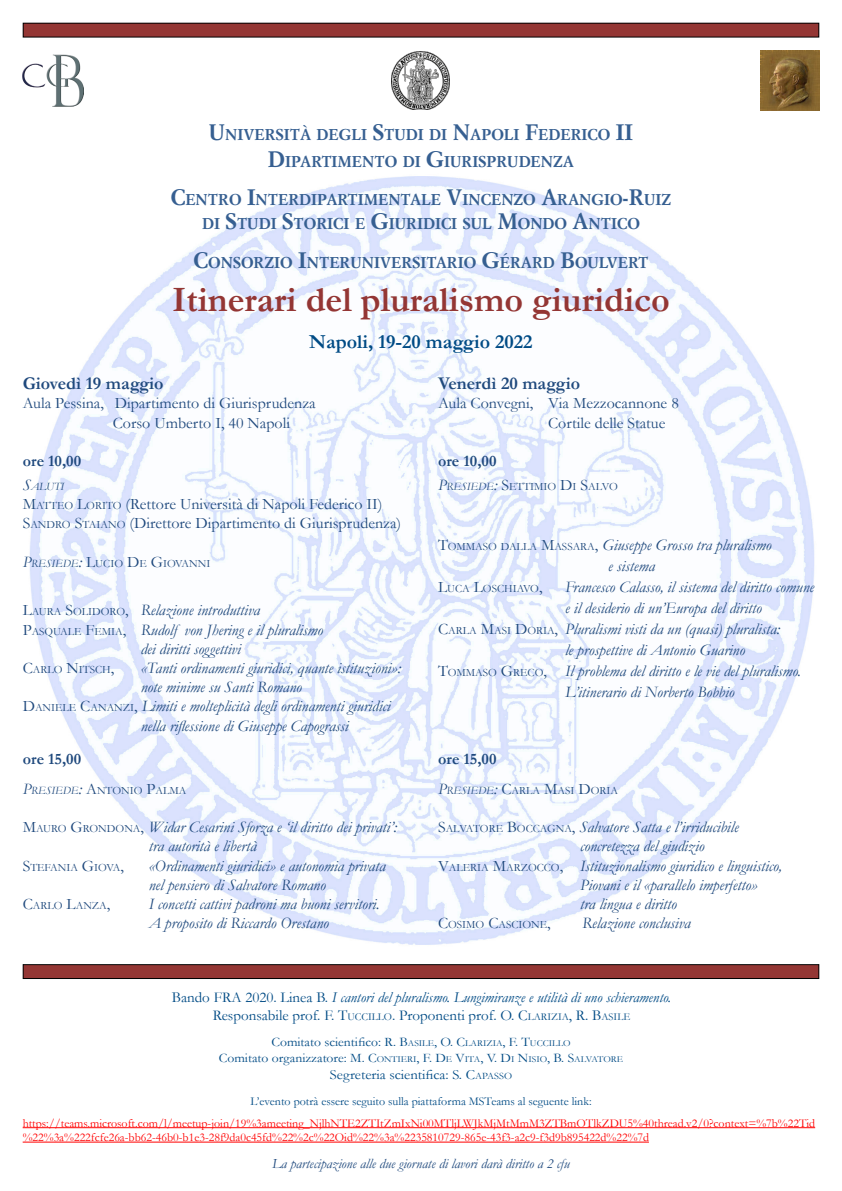
<style>
.page{position:relative;width:842px;height:1191px;background:#fff}
.page>*{position:absolute;margin:0;border:0;box-sizing:border-box;transform-origin:0 0}
.t1{font:700 36px "Garamond";color:#943634}
.t2{font:700 20px "Garamond";color:#004b85}
.t3{font:700 18px "Garamond";color:#1f497d}
.t4{font:italic 16px/19.2px "Garamond";color:#1f497d}
.t5{font:16px/19.2px "Garamond";color:#1f497d}
.t6{font:700 16px "Garamond";color:#1f497d}
.t7{font:700 15.4px/26.4px "Simoncini Garamond";color:#365f91;text-align:center}
.t8{font:italic 15px/18px "Garamond";color:#004b85;text-align:center}
.t9{font:italic 14px "Garamond";color:#1f497d}
.t10{font:14px "Garamond";color:#004b85;scale:1.05 1}
.t11{font:13px/15.6px "Garamond";color:#004b85;text-align:center;scale:1.05 1}
.t12{font:12px/14.4px "Garamond";color:#f00}
.t13{font:12px "Garamond";color:#004b85}
.t14{font:11.2px "Garamond";color:#1f497d}
.t15{font:italic 11.2px "Garamond";color:#1f497d}
.s1{font-size:22px}
.s2{font-size:16px}
.s3{font-style:inherit}
.s4{font-size:11.2px}
.s5{font-style:italic;font-size:16px}
.s6{font-style:italic}
.s7{font-style:normal}
.s8{font-style:normal;font-size:11.2px}
.s9{font-style:normal;font-size:10.5px}
.s10{font-size:9.1px}
.s11{font-size:9.8px}
</style>
<div class="page">
<img style="left:30px;top:176px;width:785px;height:769px">
<hr style="left:23px;top:1127px;width:792px;height:1px;background:#f00">
<hr style="left:23px;top:1141px;width:626px;height:1px;background:#f00">
<img style="left:23px;top:54px;width:61px;height:53px">
<img style="left:760px;top:51px;width:59px;height:59px">
<img style="left:391px;top:51px;width:59px;height:59px">
<div style="left:23px;top:23px;width:796px;height:14px;background:#943634"></div>
<div style="left:23px;top:23px;width:796px;height:15px;border:1px solid #000"></div>
<div style="left:23px;top:964px;width:796px;height:14px;background:#943634"></div>
<div style="left:23px;top:964px;width:796px;height:15px;border:1px solid #000"></div>
<p class="t7" style="left:209px;top:122px;width:416px"><span class="s1">U</span>NIVERSITÀ DEGLI <span class="s1">S</span>TUDI DI <span class="s1">N</span>APOLI <span class="s1">F</span>EDERICO <span class="s1">II<br>D</span>IPARTIMENTO DI <span class="s1">G</span>IURISPRUDENZA</p>
<p class="t7" style="left:171px;top:188px;width:502px;line-height:24px"><span class="s1">C</span>ENTRO <span class="s1">I</span>NTERDIPARTIMENTALE <span class="s1">V</span>INCENZO <span class="s1">A</span>RANGIO<span class="s1">-R</span>UIZ<br>DI <span class="s1">S</span>TUDI <span class="s1">S</span>TORICI E <span class="s1">G</span>IURIDICI SUL <span class="s1">M</span>ONDO <span class="s1">A</span>NTICO</p>
<p class="t7" style="left:194px;top:249px;width:456px"><span class="s1">C</span>ONSORZIO <span class="s1">I</span>NTERUNIVERSITARIO <span class="s1">G</span>ÉRARD <span class="s1">B</span>OULVERT</p>
<h1 class="t1" style="left:172px;top:275px;width:499px">Itinerari del pluralismo giuridico</h1>
<p class="t2" style="left:309px;top:328px;width:225px">Napoli, 19-20 maggio 2022</p>
<p class="t3" style="left:23px;top:371px;width:142px">Giovedì 19 maggio</p>
<p class="t5" style="left:113px;top:393px;width:204px;text-indent:-90px">Aula Pessina, Dipartimento di Giurisprudenza<br>Corso Umberto I, 40 Napoli</p>
<p class="t6" style="left:23px;top:450px;width:60px">ore 10,00</p>
<p class="t15" style="left:23px;top:479px;width:43px"><span class="s2">S</span>ALUTI</p>
<p class="t5" style="left:23px;top:494px;width:380px"><span class="s3">M</span><span class="s4">ATTEO</span> <span class="s3">L</span><span class="s4">ORITO</span> (Rettore Università di Napoli Federico II)<br><span class="s3">S</span><span class="s4">ANDRO</span> <span class="s3">S</span><span class="s4">TAIANO</span> (Direttore Dipartimento di Giurisprudenza)</p>
<p class="t14" style="left:23px;top:556px;width:189px"><span class="s5">P</span><span class="s6">RESIEDE</span><span class="s5">:</span> <span class="s2">L</span>UCIO <span class="s2">D</span>E <span class="s2">G</span>IOVANNI</p>
<p class="t4" style="left:23px;top:600px;width:239px"><span class="s7">L</span><span class="s8">AURA</span> <span class="s7">S</span><span class="s8">OLIDORO</span><span class="s7">,</span> Relazione introduttiva</p>
<p class="t4" style="left:23px;top:619px;width:302px"><span class="s7">P</span><span class="s8">ASQUALE</span> <span class="s7">F</span><span class="s8">EMIA</span><span class="s7">,</span> Rudolf von Jhering e il pluralismo</p>
<p class="t4" style="left:141px;top:638px;width:102px">dei diritti soggettivi</p>
<p class="t14" style="left:23px;top:662px;width:93px"><span class="s2">C</span>ARLO <span class="s2">N</span>ITSCH<span class="s2">,</span></p>
<p class="t4" style="left:141px;top:658px;width:262px">«Tanti ordinamenti giuridici, quante istituzioni»:</p>
<p class="t4" style="left:141px;top:677px;width:163px">note minime su Santi Romano</p>
<p class="t4" style="left:23px;top:696px;width:369px"><span class="s7">D</span><span class="s8">ANIELE</span> <span class="s7">C</span><span class="s8">ANANZI</span><span class="s7">,</span> Limiti e molteplicità degli ordinamenti giuridici</p>
<p class="t4" style="left:141px;top:715px;width:209px">nella riflessione di Giuseppe Capograssi</p>
<p class="t6" style="left:23px;top:748px;width:60px">ore 15,00</p>
<p class="t14" style="left:23px;top:782px;width:165px"><span class="s5">P</span><span class="s6">RESIEDE</span><span class="s5">:</span> <span class="s2">A</span>NTONIO <span class="s2">P</span>ALMA</p>
<p class="t4" style="left:149px;top:817px;width:250px;text-indent:-126px"><span class="s7">M</span><span class="s8">AURO</span> <span class="s7">G</span><span class="s8">RONDONA</span><span class="s7">,</span> Widar Cesarini Sforza e ‘il diritto dei privati’: tra autorità e libertà</p>
<p class="t14" style="left:23px;top:859px;width:103px"><span class="s2">S</span>TEFANIA <span class="s2">G</span>IOVA<span class="s2">,</span></p>
<p class="t4" style="left:149px;top:855px;width:238px">«Ordinamenti giuridici» e autonomia privata nel pensiero di Salvatore Romano</p>
<p class="t14" style="left:23px;top:898px;width:89px"><span class="s2">C</span>ARLO <span class="s2">L</span>ANZA<span class="s2">,</span></p>
<p class="t4" style="left:149px;top:894px;width:233px">I concetti cattivi padroni ma buoni servitori.<br>A proposito di Riccardo Orestano</p>
<p class="t3" style="left:438px;top:371px;width:144px">Venerdì 20 maggio</p>
<p class="t5" style="left:548px;top:393px;width:132px;text-indent:-110px">Aula Convegni, Via Mezzocannone 8<br>Cortile delle Statue</p>
<p class="t6" style="left:438px;top:450px;width:60px">ore 10,00</p>
<p class="t14" style="left:438px;top:479px;width:182px"><span class="s5">P</span><span class="s6">RESIEDE</span><span class="s5">:</span> <span class="s2">S</span>ETTIMIO <span class="s2">D</span>I <span class="s2">S</span>ALVO</p>
<p class="t4" style="left:608px;top:533px;width:165px;line-height:21px;text-indent:-170px"><span class="s7">T</span><span class="s8">OMMASO DALLA</span> <span class="s7">M</span><span class="s8">ASSARA</span><span class="s7">,</span> Giuseppe Grosso tra pluralismo e sistema</p>
<p class="t14" style="left:438px;top:580px;width:106px"><span class="s2">L</span>UCA <span class="s2">L</span>OSCHIAVO<span class="s2">,</span></p>
<p class="t4" style="left:565px;top:576px;width:251px">Francesco Calasso, il sistema del diritto comune</p>
<p class="t4" style="left:565px;top:597px;width:198px">e il desiderio di un’Europa del diritto</p>
<p class="t4" style="left:438px;top:618px;width:343px"><span class="s7">C</span><span class="s8">ARLA</span> <span class="s7">M</span><span class="s8">ASI</span> <span class="s7">D</span><span class="s8">ORIA</span><span class="s7">,</span> Pluralismi visti da un (quasi) pluralista:</p>
<p class="t4" style="left:565px;top:639px;width:182px">le prospettive di Antonio Guarino</p>
<p class="t4" style="left:438px;top:660px;width:364px"><span class="s7">T</span><span class="s8">OMMASO</span> <span class="s7">G</span><span class="s8">RECO</span><span class="s7">,</span> Il problema del diritto e le vie del pluralismo.</p>
<p class="t4" style="left:565px;top:681px;width:171px">L’itinerario di Norberto Bobbio</p>
<p class="t6" style="left:438px;top:748px;width:60px">ore 15,00</p>
<p class="t14" style="left:438px;top:782px;width:182px"><span class="s5">P</span><span class="s6">RESIEDE</span><span class="s5">:</span> <span class="s2">C</span>ARLA <span class="s2">M</span>ASI <span class="s2">D</span>ORIA</p>
<p class="t4" style="left:438px;top:817px;width:302px"><span class="s7">S</span><span class="s8">ALVATORE</span> <span class="s7">B</span><span class="s8">OCCAGNA</span><span class="s7">,</span> Salvatore Satta e l’irriducibile</p>
<p class="t4" style="left:580px;top:836px;width:126px">concretezza del giudizio</p>
<p class="t4" style="left:438px;top:855px;width:345px"><span class="s7">V</span><span class="s8">ALERIA</span> <span class="s7">M</span><span class="s8">ARZOCCO</span><span class="s7">,</span> Istituzionalismo giuridico e linguistico,</p>
<p class="t4" style="left:580px;top:874px;width:179px">Piovani e il «parallelo imperfetto»</p>
<p class="t4" style="left:580px;top:894px;width:98px">tra lingua e diritto</p>
<p class="t14" style="left:438px;top:917px;width:114px"><span class="s2">C</span>OSIMO <span class="s2">C</span>ASCIONE<span class="s2">,</span></p>
<p class="t4" style="left:582px;top:913px;width:110px">Relazione conclusiva</p>
<p class="t8" style="left:172px;top:987px;width:501px"><span class="s7">Bando FRA 2020. Linea B.</span> I cantori del pluralismo. Lungimiranze e utilità di uno schieramento.<br><span class="s7">Responsabile prof.</span> <span class="s7">F. T</span><span class="s9">UCCILLO</span><span class="s7">. Proponenti prof.</span> <span class="s7">O. C</span><span class="s9">LARIZIA</span><span class="s7">,</span> <span class="s7">R. B</span><span class="s9">ASILE</span></p>
<p class="t11" style="left:219px;top:1034px;width:387px">Comitato scientifico: R. <span class="s3">B</span><span class="s10">ASILE</span><span class="s3">,</span> O. <span class="s3">C</span><span class="s10">LARIZIA</span><span class="s3">, F. T</span><span class="s10">UCCILLO<br></span>Comitato organizzatore: <span class="s3">M. C</span><span class="s10">ONTIERI</span><span class="s3">, F. D</span><span class="s10">E</span> <span class="s3">V</span><span class="s10">ITA</span>, <span class="s3">V. D</span><span class="s10">I</span> <span class="s3">N</span><span class="s10">ISIO</span>, <span class="s3">B. S</span><span class="s10">ALVATORE</span></p>
<p class="t10" style="left:330px;top:1065px;width:175px">Segreteria scientifica: <span class="s3">S. C</span><span class="s11">APASS O</span></p>
<p class="t13" style="left:250px;top:1093px;width:343px">L’evento potrà essere seguito sulla piattaforma MSTeams al seguente link:</p>
<p class="t12" style="left:23px;top:1115px;width:794px">https://teams.microsoft.com/l/meetup-join/19%3ameeting_NjlhNTE2ZTItZmIxNi00MTljLWJkMjMtMmM3ZTBmOTlkZDU5%40thread.v2/0?context=%7b%22Tid %22%3a%222fcfe26a-bb62-46b0-b1e3-28f9da0c45fd%22%2c%22Oid%22%3a%2235810729-865e-43f3-a2c9-f3d9b895422d%22%7d</p>
<p class="t9" style="left:272px;top:1154px;width:299px">La partecipazione alle due giornate di lavori darà diritto a 2 cfu</p>
</div>
